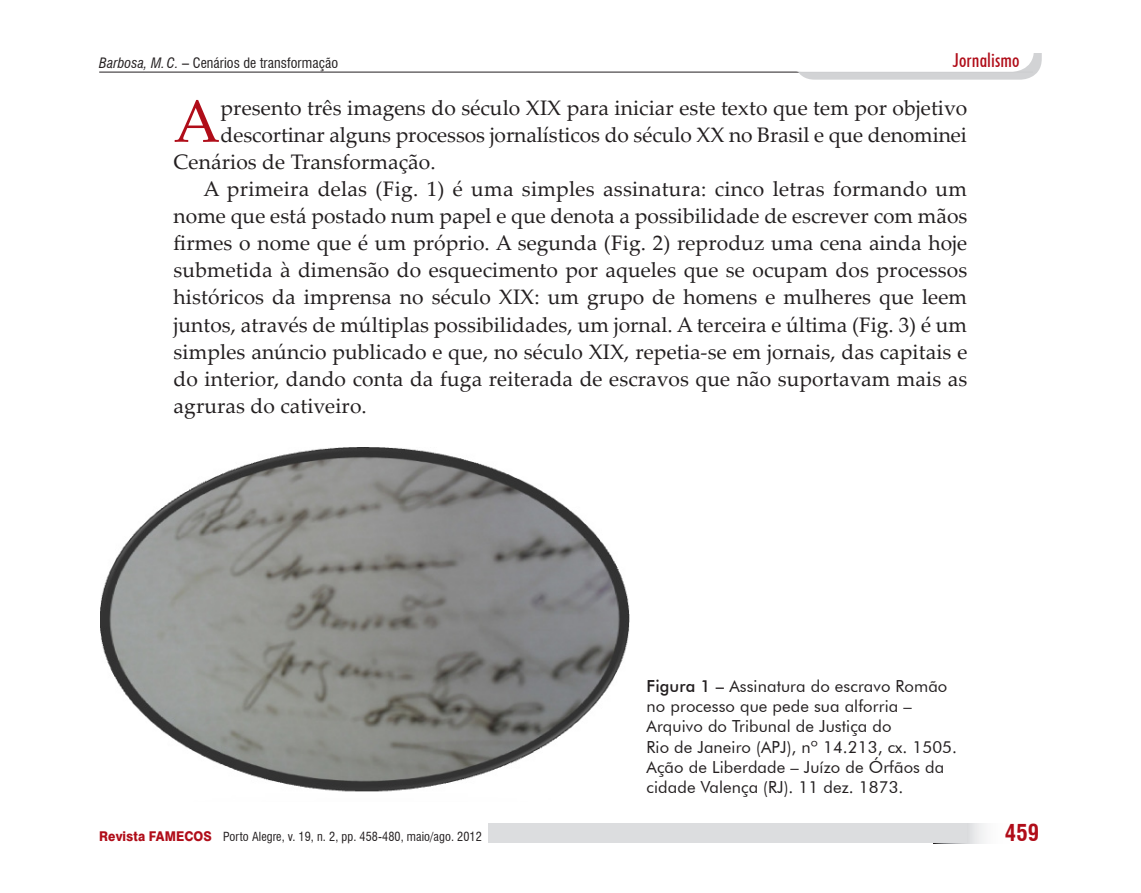
<style>
.page{position:relative;width:1141px;height:893px;background:#fff}
.page>*{position:absolute;margin:0;border:0;box-sizing:border-box;transform-origin:0 0}
.Text_cap{font:60.02px "Palatino Linotype";color:#b00d19}
.t1{font:700 condensed 22.75px "Swiss 721 BT";color:#b00d19}
.Texto{font:21px/27.1px "Palatino Linotype";letter-spacing:.005em;color:#231f20;text-align:justify}
.Text_cap-2{font:21px "Palatino Linotype";letter-spacing:.005em;color:#231f20}
.Corrente{font:500 condensed 19.25px "Futura BT";letter-spacing:.005em;color:#b00d19}
.Legenda{font:16.62px/20.1px "Futura BT";letter-spacing:.005em;color:#231f20}
.Corrente-2{font:condensed 14px "Swiss 721 BT";letter-spacing:.005em;color:#231f20}
.t2{font:condensed 12.25px "Swiss 721 BT";letter-spacing:.005em;color:#231f20}
.s1{font-style:italic}
.s2{font-weight:500}
.s3{font-weight:800;font-stretch:normal;font-size:13.47px;color:#b00d19}
</style>
<div class="page">
<svg style="left:967px;top:823px;width:18px;height:20px"></svg>
<div style="left:489px;top:823px;width:478px;height:20px;background:#dcdddf"></div>
<hr style="left:99px;top:72px;width:934px;height:1px;background:#231f20">
<div style="left:794px;top:10px;width:248px;height:70px;background:#d1d2d4;border-radius:21px"></div>
<div style="left:782px;top:1px;width:251px;height:70px;background:#fff;border-radius:21px"></div>
<div style="left:781px;top:1px;width:253px;height:71px;border:2px solid #fff;border-radius:21px"></div>
<div style="left:1021px;top:1px;width:26px;height:51px;background:#fff"></div>
<img style="left:100px;top:447px;width:530px;height:345px">
<p class="Corrente-2" style="left:99px;top:54px;width:241px"><span class="s1">Barbosa, M.C.</span> – Cenários de transformação</p>
<p class="Corrente" style="left:953px;top:48px;width:68px">Jornalismo</p>
<p class="Text_cap" style="left:174px;top:79px;width:48px">A</p>
<p class="Text_cap-2" style="left:221px;top:93px;width:748px">presento três imagens do século XIX para iniciar este texto que tem por objetivo</p>
<p class="Text_cap-2" style="left:221px;top:120px;width:748px">descortinar alguns processos jornalísticos do século XX no Brasil e que denominei</p>
<p class="Text_cap-2" style="left:174px;top:147px;width:264px">Cenários de Transformação.</p>
<p class="Texto" style="left:174px;top:174px;width:795px;text-indent:30px">A primeira delas (Fig. 1) é uma simples assinatura: cinco letras formando um nome que está postado num papel e que denota a possibilidade de escrever com mãos firmes o nome que é um próprio. A segunda (Fig. 2) reproduz uma cena ainda hoje submetida à dimensão do esquecimento por aqueles que se ocupam dos processos históricos da imprensa no século XIX: um grupo de homens e mulheres que leem juntos, através de múltiplas possibilidades, um jornal. A terceira e última (Fig. 3) é um simples anúncio publicado e que, no século XIX, repetia-se em jornais, das capitais e do interior, dando conta da fuga reiterada de escravos que não suportavam mais as agruras do cativeiro.</p>
<p class="Legenda" style="left:647px;top:676px;width:312px"><span class="s2">Figura 1 –</span> Assinatura do escravo Romão no processo que pede sua alforria – Arquivo do Tribunal de Justiça do<br>Rio de Janeiro (APJ), nº 14.213, cx. 1505.<br>Ação de Liberdade – Juízo de Órfãos da cidade Valença (RJ). 11 dez. 1873.</p>
<p class="t2" style="left:99px;top:829px;width:384px"><span class="s3">Revista FAMECOS</span> Porto Alegre, v. 19, n. 2, pp. 458-480, maio/ago. 2012</p>
<p class="t1" style="left:1005px;top:819px;width:36px">459</p>
</div>
